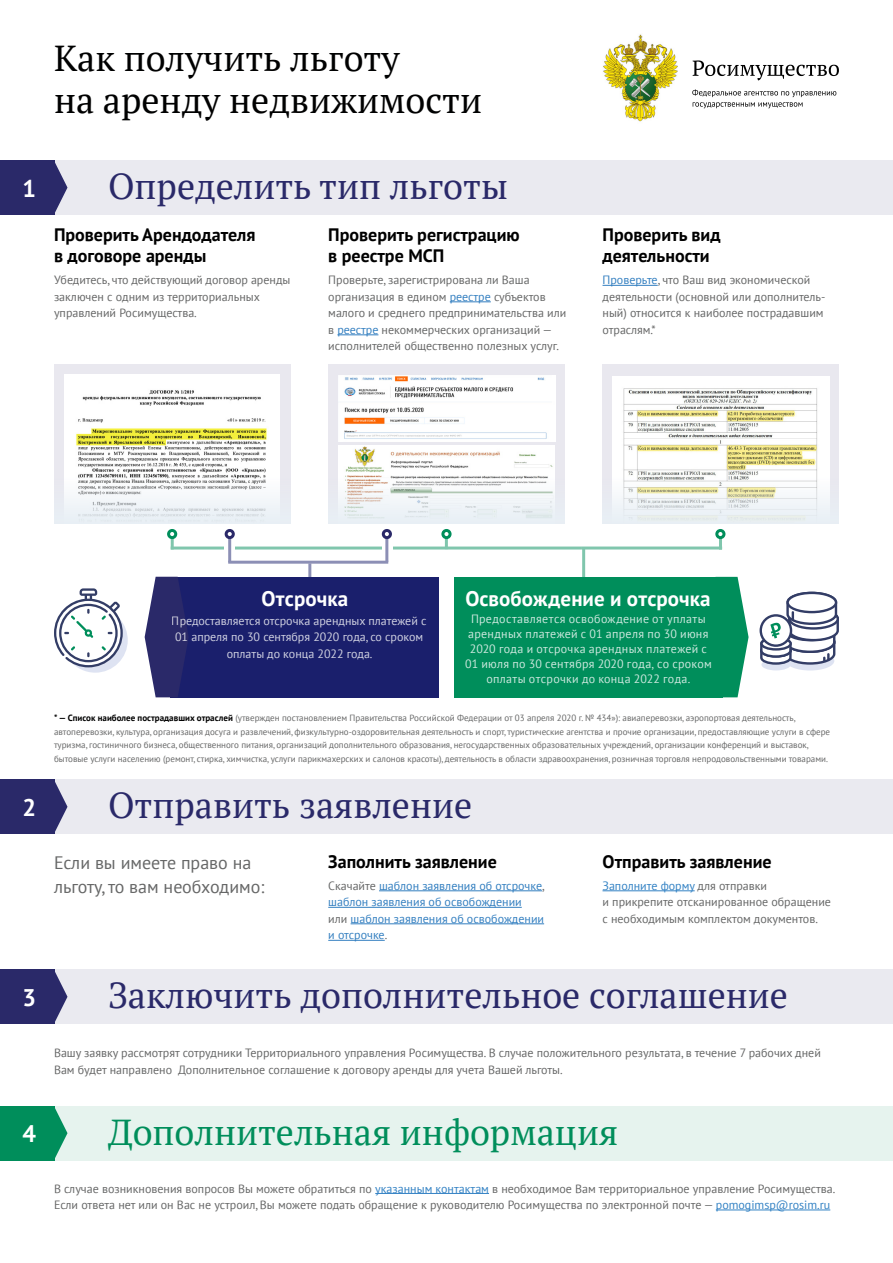
<style>
.page{position:relative;width:893px;height:1263px;background:#fff}
.page>*{position:absolute;margin:0;border:0;box-sizing:border-box;transform-origin:0 0}
.t1{font:36px "PT Serif";color:#2a2969}
.t2{font:36px/42px "PT Serif";color:#000101}
.t3{font:36px "PT Serif";color:#008e5b}
.t4{font:700 24px "PT Sans";color:#fff}
.t5{font:700 21px "PT Sans";letter-spacing:.005em;color:#fff}
.t6{font:700 18px/21.6px "PT Sans";color:#000}
.t7{font:18px/24px "PT Sans";color:#666767}
.t8{font:12px/16.5px "PT Sans";color:#666767}
.t9{font:12px/15px "PT Sans";letter-spacing:.02em;color:#fff;text-align:center}
.t10{font:12px/16.5px "PT Sans";color:#337fc0}
.t11{font:12px/16.5px "PT Sans";color:#fff;text-align:center}
.t12{font:9px/13.5px "PT Sans";color:#666767}
.s1{color:#337fc0}
.s2{font-weight:700;color:#000101}
.s3{color:#666767}
.s4{color:#3382c4}
</style>
<div class="page">
<div style="left:786px;top:651px;width:48px;height:19px;background:#dee3f2;border-radius:50%"></div>
<div style="left:761px;top:659px;width:30px;height:11px;background:#dee3f2;border-radius:50%"></div>
<svg style="left:759px;top:591px;width:80px;height:75px"></svg>
<svg style="left:54px;top:588px;width:74px;height:85px"></svg>
<svg style="left:445px;top:539px;width:3px;height:7px"></svg>
<svg style="left:171px;top:539px;width:3px;height:9px"></svg>
<hr style="left:172px;top:546px;width:408px;height:3px;background:#008e5b">
<div style="left:54px;top:365px;width:236px;height:159px;background:#e9e8ef"></div>
<div style="left:54px;top:161px;width:839px;height:54px;background:#eaeaf0"></div>
<div style="left:0;top:161px;width:54px;height:54px;background:#2a2969"></div>
<svg style="left:54px;top:161px;width:14px;height:54px"></svg>
<hr style="left:450px;top:302px;width:41px;height:1px;background:#337fc0">
<hr style="left:337px;top:335px;width:41px;height:1px;background:#337fc0">
<div style="left:328px;top:364px;width:237px;height:160px;background:#e9e8ef"></div>
<hr style="left:602px;top:285px;width:56px;height:1px;background:#337fc0">
<div style="left:602px;top:364px;width:237px;height:160px;background:#e9e8ef"></div>
<div style="left:171px;top:577px;width:268px;height:120px;background:#1a1f6c"></div>
<hr style="left:582px;top:549px;width:3px;height:29px;background:#008e5b">
<svg style="left:719px;top:539px;width:3px;height:9px"></svg>
<hr style="left:583px;top:546px;width:138px;height:3px;background:#008e5b">
<div style="left:454px;top:577px;width:268px;height:120px;background:#008e5b"></div>
<svg style="left:145px;top:577px;width:43px;height:120px"></svg>
<svg style="left:722px;top:577px;width:26px;height:120px"></svg>
<div style="left:54px;top:780px;width:839px;height:54px;background:#eaeaf0"></div>
<div style="left:0;top:780px;width:54px;height:54px;background:#2a2969"></div>
<svg style="left:54px;top:780px;width:14px;height:54px"></svg>
<div style="left:54px;top:970px;width:839px;height:54px;background:#eaeaf0"></div>
<div style="left:0;top:970px;width:54px;height:54px;background:#2a2969"></div>
<svg style="left:54px;top:970px;width:14px;height:54px"></svg>
<div style="left:167px;top:529px;width:10px;height:10px;border:3px solid #008e5b;border-radius:50%"></div>
<div style="left:441px;top:529px;width:11px;height:10px;border:3px solid #008e5b;border-radius:50%"></div>
<svg style="left:382px;top:536px;width:10px;height:23px"></svg>
<svg style="left:225px;top:538px;width:10px;height:26px"></svg>
<hr style="left:385px;top:534px;width:3px;height:26px;background:#1a1f6c">
<hr style="left:228px;top:534px;width:3px;height:27px;background:#1a1f6c">
<hr style="left:230px;top:561px;width:157px;height:3px;background:#1a1f6c">
<div style="left:715px;top:529px;width:10px;height:10px;border:3px solid #008e5b;border-radius:50%"></div>
<div style="left:226px;top:530px;width:7px;height:8px;background:#fff;border-radius:50%"></div>
<div style="left:225px;top:529px;width:10px;height:10px;border:3px solid #2a2969;border-radius:50%"></div>
<div style="left:383px;top:530px;width:7px;height:8px;background:#fff;border-radius:50%"></div>
<div style="left:382px;top:529px;width:10px;height:10px;border:3px solid #2a2969;border-radius:50%"></div>
<svg style="left:308px;top:565px;width:3px;height:11px"></svg>
<hr style="left:379px;top:890px;width:163px;height:1px;background:#337fc0">
<hr style="left:328px;top:907px;width:194px;height:1px;background:#337fc0">
<hr style="left:351px;top:923px;width:193px;height:1px;background:#337fc0">
<hr style="left:328px;top:940px;width:57px;height:1px;background:#337fc0">
<hr style="left:602px;top:890px;width:93px;height:1px;background:#3382c4">
<img style="left:612px;top:376px;width:217px;height:100px">
<img style="left:612px;top:476px;width:218px;height:42px">
<img style="left:64px;top:375px;width:216px;height:101px">
<img style="left:64px;top:476px;width:216px;height:41px">
<div style="left:54px;top:1106px;width:839px;height:54px;background:#e6f3ee"></div>
<div style="left:0;top:1106px;width:54px;height:54px;background:#008e5b"></div>
<svg style="left:54px;top:1106px;width:14px;height:54px"></svg>
<hr style="left:375px;top:1193px;width:114px;height:1px;background:#3382c4">
<hr style="left:716px;top:1210px;width:114px;height:1px;background:#3382c4">
<img style="left:338px;top:445px;width:217px;height:32px">
<img style="left:338px;top:477px;width:217px;height:41px">
<img style="left:338px;top:376px;width:217px;height:65px">
<svg style="left:693px;top:60px;width:146px;height:20px"></svg>
<svg style="left:692px;top:89px;width:144px;height:19px"></svg>
<img style="left:603px;top:34px;width:75px;height:88px">
<h1 class="t2" style="left:54px;top:37px;width:430px">Как получить льготу<br>на аренду недвижимости</h1>
<h2 class="t4" style="left:23px;top:172px;width:15px">1</h2>
<h1 class="t1" style="left:108px;top:163px;width:401px">Определить тип льготы</h1>
<h3 class="t6" style="left:328px;top:223px;width:193px">Проверить регистрацию в реестре МСП</h3>
<p class="t8" style="left:328px;top:272px;width:240px">Проверьте, зарегистрирована ли Ваша организация в едином <span class="s1">реестре</span> субъектов малого и среднего предпринимательства или в <span class="s1">реестре</span> некоммерческих организаций — исполнителей общественно полезных услуг.</p>
<h3 class="t6" style="left:54px;top:223px;width:203px">Проверить Арендодателя в договоре аренды</h3>
<p class="t8" style="left:54px;top:272px;width:238px">Убедитесь, что действующий договор аренды заключен с одним из территориальных управлений Росимущества.</p>
<h3 class="t6" style="left:602px;top:223px;width:120px">Проверить вид деятельности</h3>
<p class="t8" style="left:602px;top:272px;width:224px"><span class="s1">Проверьте</span>, что Ваш вид экономической деятельности (основной или дополнитель&shy;ный) относится к наиболее пострадавшим отраслям.*</p>
<h3 class="t5" style="left:261px;top:585px;width:88px">Отсрочка</h3>
<p class="t11" style="left:172px;top:612px;width:256px">Предоставляется отсрочка арендных платежей с<br>01 апреля по 30 сентября 2020 года, со сроком оплаты до конца 2022 года.</p>
<h3 class="t5" style="left:465px;top:585px;width:247px">Освобождение и отсрочка</h3>
<p class="t9" style="left:465px;top:611px;width:248px">Предоставляется освобождение от уплаты арендных платежей с 01 апреля по 30 июня 2020 года и отсрочка арендных платежей с 01 июля по 30 сентября 2020 года, со сроком оплаты отсрочки до конца 2022 года.</p>
<p class="t12" style="left:54px;top:711px;width:778px"><span class="s2">* — Список наиболее пострадавших отраслей</span> (утвержден постановлением Правительства Российской Федерации от 03 апреля 2020 г. № 434»): авиаперевозки, аэропортовая деятельность, автоперевозки, культура, организация досуга и развлечений, физкультурно-оздоровительная деятельность и спорт, туристические агентства и прочие организации, предоставляющие услуги в сфере туризма, гостиничного бизнеса, общественного питания, организаций дополнительного образования, негосударственных образовательных учреждений, организации конференций и выставок, бытовые услуги населению (ремонт, стирка, химчистка, услуги парикмахерских и салонов красоты), деятельность в области здравоохранения, розничная торговля непродовольственными товарами.</p>
<h2 class="t4" style="left:23px;top:791px;width:15px">2</h2>
<h1 class="t1" style="left:108px;top:782px;width:366px">Отправить заявление</h1>
<h3 class="t7" style="left:54px;top:850px;width:212px">Если вы имеете право на льготу, то вам необходимо:</h3>
<h3 class="t6" style="left:328px;top:851px;width:170px">Заполнить заявление</h3>
<p class="t10" style="left:328px;top:877px;width:218px"><span class="s3">Скачайте</span> шаблон заявления об отсрочке<span class="s3">, </span>шаблон заявления об освобождении<br><span class="s3">или</span> шаблон заявления об освобождении и отсрочке<span class="s3">.</span></p>
<h3 class="t6" style="left:602px;top:851px;width:171px">Отправить заявление</h3>
<p class="t8" style="left:602px;top:877px;width:230px"><span class="s4">Заполните форму</span> для отправки<br>и прикрепите отсканированное обращение с необходимым комплектом документов.</p>
<h2 class="t4" style="left:23px;top:981px;width:15px">3</h2>
<h1 class="t1" style="left:108px;top:972px;width:681px">Заключить дополнительное соглашение</h1>
<p class="t8" style="left:54px;top:1044px;width:768px">Вашу заявку рассмотрят сотрудники Территориального управления Росимущества. В случае положительного результата, в течение 7 рабочих дней<br>Вам будет направлено Дополнительное соглашение к договору аренды для учета Вашей льготы.</p>
<h2 class="t4" style="left:23px;top:1118px;width:15px">4</h2>
<h1 class="t3" style="left:108px;top:1108px;width:512px">Дополнительная информация</h1>
<p class="t8" style="left:54px;top:1180px;width:783px">В случае возникновения вопросов Вы можете обратиться по <span class="s4">указанным контактам</span> в необходимое Вам территориальное управление Росимущества.<br>Если ответа нет или он Вас не устроил, Вы можете подать обращение к руководителю Росимущества по электронной почте — <span class="s4">pomogimsp@rosim.ru</span></p>
</div>
